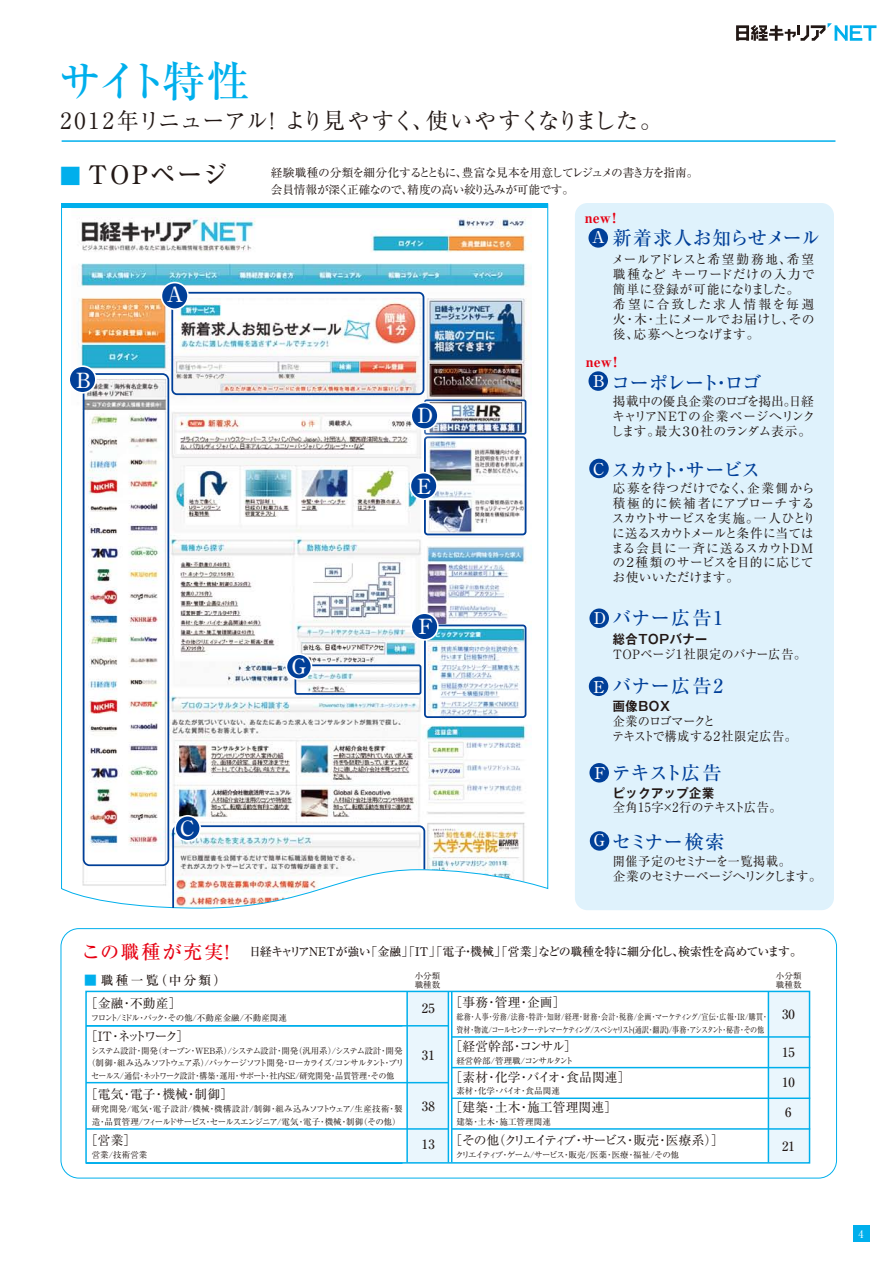
<style>
.page{position:relative;width:893px;height:1263px;background:#fff}
.page>*{position:absolute;margin:0;border:0;box-sizing:border-box;transform-origin:0 0}
.t1{font:500 42.45px "Ryumin Pro";letter-spacing:-.1em;color:#00afec}
.t2{font:500 25.5px "Ryumin Pro";letter-spacing:.08em;color:#221815}
.t3{font:22.35px "Ryumin Pro";letter-spacing:-.015em;color:#221815}
.t4{font:500 20.85px "Ryumin Pro";color:#fff}
.t5{font:500 19.2px "Ryumin Pro";letter-spacing:-.005em;color:#003f98}
.t6{font:500 19.2px "Ryumin Pro";letter-spacing:-.05em;color:#003f98}
.t7{font:500 19.2px "Ryumin Pro";letter-spacing:-.075em;color:#003f98}
.t8{font:500 19.2px "Ryumin Pro";letter-spacing:.09em;color:#e60012}
.t9{font:500 16.2px "Ryumin Pro";color:#fff}
.t10{font:800 13.8px "Ryumin Pro";color:#e60012}
.t11{font:12.75px/14.9px "Ryumin Pro";letter-spacing:-.005em;color:#221815}
.t12{font:12.75px/14.9px "Ryumin Pro";letter-spacing:.035em;color:#221815}
.t13{font:12.75px/14.9px "Ryumin Pro";letter-spacing:-.065em;color:#221815}
.t14{font:12.75px/14.9px "Ryumin Pro";letter-spacing:-.05em;color:#221815;scale:.95 1}
.t15{font:500 12.75px "Ryumin Pro";letter-spacing:.01em;color:#221815}
.t16{font:12.75px "Ryumin Pro";letter-spacing:-.145em;color:#221815}
.t17{font:12.75px/14.9px "Ryumin Pro";letter-spacing:-.04em;color:#221815;scale:.95 1}
.t18{font:12.75px "Gothic MB101 De B";letter-spacing:.05em;color:#221815;scale:.95 1}
.t19{font:12.75px "Ryumin Pro";letter-spacing:-.045em;color:#221815;scale:.95 1}
.t20{font:12.75px "Ryumin Pro";letter-spacing:.025em;color:#221815;scale:.95 1}
.t21{font:12.75px "Ryumin Pro";letter-spacing:-.035em;color:#221815}
.t22{font:12.75px "Ryumin Pro";letter-spacing:-.21em;color:#221815}
.t23{font:500 12px "Ryumin Pro";letter-spacing:-.055em;color:#221815}
.t24{font:11.7px/17px "Ryumin Pro";letter-spacing:-.045em;color:#221815}
.t25{font:10.35px "Ryumin Pro";color:#fff}
.t26{font:8.55px/12.8px "Ryumin Pro";letter-spacing:.01em;color:#221815}
.t27{font:8.55px/12.8px "Ryumin Pro";letter-spacing:-.09em;color:#221815;scale:.83 1}
.t28{font:8.55px "Ryumin Pro";letter-spacing:-.045em;color:#221815;scale:.95 1}
.t29{font:8.55px "Ryumin Pro";letter-spacing:-.11em;color:#221815}
.t30{font:8.55px "Ryumin Pro";letter-spacing:-.145em;color:#221815}
.t31{font:8.55px "Ryumin Pro";letter-spacing:-.12em;color:#221815}
.t32{font:8.55px "Ryumin Pro";letter-spacing:-.025em;color:#221815}
.t33{font:8.55px/8.6px "Ryumin Pro";letter-spacing:-.065em;color:#221815}
.t34{font:8.55px "Ryumin Pro";letter-spacing:-.085em;color:#221815}
.s1{font-size:21.3px;color:#00afec}
.s2{font-size:16.2px;color:#fff}
.s3{font-weight:400;color:#00afec}
</style>
<div class="page">
<div style="left:853px;top:1225px;width:16px;height:16px;background:#00afec"></div>
<svg style="left:736px;top:23px;width:140px;height:18px"></svg>
<hr style="left:62px;top:140px;width:773px;height:2px;background:#00afec">
<div style="left:575px;top:203px;width:259px;height:707px;background:#dff2fc;border-radius:12px"></div>
<div style="left:588px;top:228px;width:20px;height:20px;background:#003f98;border-radius:50%"></div>
<img style="left:61px;top:203px;width:488px;height:705px">
<div style="left:60px;top:928px;width:777px;height:250px;border:1px solid #00afec;border-radius:18px"></div>
<div style="left:588px;top:371px;width:20px;height:20px;background:#003f98;border-radius:50%"></div>
<div style="left:589px;top:459px;width:20px;height:19px;background:#003f98;border-radius:50%"></div>
<div style="left:589px;top:608px;width:20px;height:20px;background:#003f98;border-radius:50%"></div>
<div style="left:589px;top:676px;width:19px;height:20px;background:#003f98;border-radius:50%"></div>
<div style="left:589px;top:763px;width:20px;height:19px;background:#003f98;border-radius:50%"></div>
<div style="left:590px;top:831px;width:19px;height:20px;background:#003f98;border-radius:50%"></div>
<div style="left:171px;top:292px;width:253px;height:103px;border:2px solid #003f98;border-radius:5px"></div>
<div style="left:424px;top:399px;width:102px;height:36px;border:2px solid #003f98;border-radius:2px"></div>
<div style="left:424px;top:436px;width:102px;height:99px;border:2px solid #003f98;border-radius:3px"></div>
<div style="left:424px;top:624px;width:102px;height:94px;border:2px solid #003f98;border-radius:3px"></div>
<div style="left:295px;top:664px;width:126px;height:31px;border:2px solid #003f98;border-radius:2px"></div>
<svg style="left:171px;top:824px;width:255px;height:85px"></svg>
<div style="left:83px;top:373px;width:86px;height:493px;border:2px solid #003f98;border-radius:6px"></div>
<svg style="left:161px;top:282px;width:28px;height:28px"></svg>
<svg style="left:68px;top:365px;width:29px;height:29px"></svg>
<div style="left:175px;top:816px;width:25px;height:25px;background:#003f98;border-radius:50%"></div>
<div style="left:174px;top:815px;width:27px;height:27px;border:2px solid #fff;border-radius:50%"></div>
<img style="left:394px;top:384px;width:70px;height:72px">
<svg style="left:410px;top:402px;width:29px;height:28px"></svg>
<svg style="left:409px;top:472px;width:29px;height:28px"></svg>
<svg style="left:410px;top:612px;width:29px;height:29px"></svg>
<div style="left:286px;top:654px;width:25px;height:25px;background:#003f98;border-radius:50%"></div>
<div style="left:286px;top:653px;width:26px;height:27px;border:2px solid #fff;border-radius:50%"></div>
<svg style="left:85px;top:990px;width:726px;height:174px"></svg>
<hr style="left:448px;top:991px;width:1px;height:171px;background:#00afec">
<hr style="left:451px;top:991px;width:1px;height:171px;background:#00afec">
<hr style="left:406px;top:991px;width:2px;height:171px;background:#00afec">
<hr style="left:768px;top:991px;width:1px;height:171px;background:#00afec">
<hr style="left:86px;top:1025px;width:362px;height:1px;background:#00afec">
<hr style="left:86px;top:1082px;width:362px;height:1px;background:#00afec">
<hr style="left:86px;top:1128px;width:362px;height:2px;background:#00afec">
<hr style="left:451px;top:1128px;width:359px;height:2px;background:#00afec">
<hr style="left:451px;top:1097px;width:359px;height:2px;background:#00afec">
<hr style="left:451px;top:1067px;width:359px;height:1px;background:#00afec">
<hr style="left:451px;top:1036px;width:359px;height:2px;background:#00afec">
<h1 class="t1" style="left:59px;top:48px;width:193px">サイト特性</h1>
<h3 class="t3" style="left:60px;top:103px;width:603px">2012年リニューアル！ より見やすく、使いやすくなりました。</h3>
<h2 class="t2" style="left:60px;top:155px;width:169px"><span class="s1">■</span> TOPページ</h2>
<h3 class="t4" style="left:76px;top:363px;width:16px">B</h3>
<h3 class="t4" style="left:166px;top:278px;width:19px">A</h3>
<h3 class="t4" style="left:180px;top:812px;width:16px">C</h3>
<p class="t24" style="left:271px;top:163px;width:429px">経験職種の分類を細分化するとともに、豊富な見本を用意してレジュメの書き方を指南。会員情報が深く正確なので、精度の高い絞り込みが可能です。</p>
<p class="t10" style="left:585px;top:207px;width:33px">new!</p>
<p class="t9" style="left:592px;top:224px;width:15px">A</p>
<h3 class="t5" style="left:613px;top:222px;width:209px">新着求人お知らせメール</h3>
<p class="t12" style="left:612px;top:251px;width:205px">メールアドレスと希望勤務地、希望職種など キーワードだけの入力で簡単に登録が可能になりました。<br>希望に合致した求人情報を毎週火・木・土にメールでお届けし、その後、応募へとつなげます。</p>
<h3 class="t4" style="left:292px;top:649px;width:16px">G</h3>
<h3 class="t4" style="left:417px;top:399px;width:17px">D</h3>
<h3 class="t4" style="left:417px;top:470px;width:16px">E</h3>
<h3 class="t4" style="left:418px;top:610px;width:16px">F</h3>
<p class="t10" style="left:586px;top:351px;width:33px">new!</p>
<h3 class="t6" style="left:593px;top:367px;width:170px"><span class="s2">B</span> コーポレート・ロゴ</h3>
<p class="t13" style="left:611px;top:393px;width:206px">掲載中の優良企業のロゴを掲出。日経キャリアＮＥＴの企業ページへリンクします。最大３０社のランダム表示。</p>
<h3 class="t7" style="left:593px;top:455px;width:169px"><span class="s2">C</span> スカウト・サービス</h3>
<p class="t11" style="left:611px;top:480px;width:206px">応募を待つだけでなく、企業側から積極的に候補者にアプローチするスカウトサービスを実施。一人ひとりに送るスカウトメールと条件に当てはまる会員に一斉に送るスカウトＤＭの２種類のサービスを目的に応じてお使いいただけます。</p>
<h3 class="t5" style="left:594px;top:603px;width:131px"><span class="s2">D</span> バナー広告1</h3>
<p class="t18" style="left:613px;top:630px;width:101px">総合TOPバナー</p>
<p class="t19" style="left:611px;top:644px;width:206px">ＴＯＰページ１社限定のバナー広告。</p>
<h3 class="t5" style="left:593px;top:670px;width:131px"><span class="s2">E</span> バナー広告2</h3>
<p class="t18" style="left:613px;top:697px;width:61px">画像BOX</p>
<p class="t17" style="left:612px;top:713px;width:196px">企業のロゴマークと<br>テキストで構成する２社限定広告。</p>
<h3 class="t5" style="left:594px;top:758px;width:129px"><span class="s2">F</span> テキスト広告</h3>
<p class="t18" style="left:613px;top:784px;width:108px">ピックアップ企業</p>
<p class="t20" style="left:613px;top:798px;width:179px">全角15字×2行のテキスト広告。</p>
<h3 class="t5" style="left:594px;top:826px;width:132px"><span class="s2">G</span> セミナー検索</h3>
<p class="t14" style="left:613px;top:853px;width:221px">開催予定のセミナーを一覧掲載。<br>企業のセミナーページへリンクします。</p>
<h3 class="t8" style="left:81px;top:937px;width:157px">この職種が充実！</h3>
<p class="t15" style="left:84px;top:970px;width:144px"><span class="s3">■</span> 職種一覧（中分類）</p>
<p class="t23" style="left:249px;top:942px;width:554px">日経キャリアNETが強い「金融」「IT」「電子・機械」「営業」などの職種を特に細分化し、検索性を高めています。</p>
<p class="t11" style="left:450px;top:994px;width:117px">［事務・管理・企画］</p>
<p class="t27" style="left:456px;top:1010px;width:377px">総務・人事・労務/法務・特許・知財/経理・財務・会計・税務/企画・マーケティング/宣伝・広報・IR/購買・資材・物流/コールセンター・テレマーケティング/スペシャリスト(通訳・翻訳)/事務・アシスタント・秘書・その他</p>
<p class="t21" style="left:450px;top:1036px;width:129px">［経営幹部・コンサル］</p>
<p class="t34" style="left:456px;top:1054px;width:119px">経営幹部/管理職/コンサルタント</p>
<p class="t11" style="left:450px;top:1068px;width:182px">［素材・化学・バイオ・食品関連］</p>
<p class="t26" style="left:456px;top:1084px;width:105px">素材・化学・バイオ・食品関連</p>
<p class="t11" style="left:450px;top:1099px;width:169px">［建築・土木・施工管理関連］</p>
<p class="t26" style="left:456px;top:1115px;width:96px">建築・土木・施工管理関連</p>
<p class="t16" style="left:450px;top:1131px;width:276px">［その他（クリエイティブ・サービス・販売・医療系）］</p>
<p class="t31" style="left:455px;top:1148px;width:225px">クリエイティブ・ゲーム/サービス・販売/医薬・医療・福祉/その他</p>
<p class="t33" style="left:415px;top:971px;width:27px">小分類職種数</p>
<p class="t15" style="left:422px;top:998px;width:14px">25</p>
<p class="t15" style="left:422px;top:1045px;width:14px">31</p>
<p class="t33" style="left:776px;top:971px;width:27px">小分類職種数</p>
<p class="t15" style="left:782px;top:1004px;width:14px">30</p>
<p class="t15" style="left:782px;top:1042px;width:14px">15</p>
<p class="t15" style="left:782px;top:1072px;width:14px">10</p>
<p class="t15" style="left:785px;top:1102px;width:8px">6</p>
<p class="t15" style="left:782px;top:1136px;width:14px">21</p>
<p class="t11" style="left:85px;top:995px;width:98px">［金融・不動産］</p>
<p class="t32" style="left:91px;top:1011px;width:198px">フロント/ミドル・バック・その他/不動産金融/不動産関連</p>
<p class="t22" style="left:85px;top:1026px;width:106px">［IT・ネットワーク］</p>
<p class="t29" style="left:91px;top:1043px;width:313px">システム設計・開発（オープン・WEB系）/システム設計・開発（汎用系）/システム設計・開発</p>
<p class="t30" style="left:87px;top:1056px;width:319px">（制御・組み込みソフトウェア系）/パッケージソフト開発・ローカライズ/コンサルタント・プリ</p>
<p class="t28" style="left:91px;top:1069px;width:320px">セールス/通信・ネットワーク設計・構築・運用・サポート・社内SE/研究開発・品質管理・その他</p>
<p class="t11" style="left:85px;top:1086px;width:150px">［電気・電子・機械・制御］</p>
<p class="t26" style="left:92px;top:1102px;width:312px">研究開発/電気・電子設計/機械・機構設計/制御・組み込みソフトウェア/生産技術・製造・品質管理/フィールドサービス・セールスエンジニア/電気・電子・機械・制御（その他）</p>
<p class="t11" style="left:85px;top:1132px;width:53px">［営業］</p>
<p class="t33" style="left:92px;top:1150px;width:57px">営業/技術営業</p>
<p class="t15" style="left:422px;top:1096px;width:14px">38</p>
<p class="t15" style="left:422px;top:1134px;width:14px">13</p>
<p class="t25" style="left:858px;top:1226px;width:7px">4</p>
</div>
